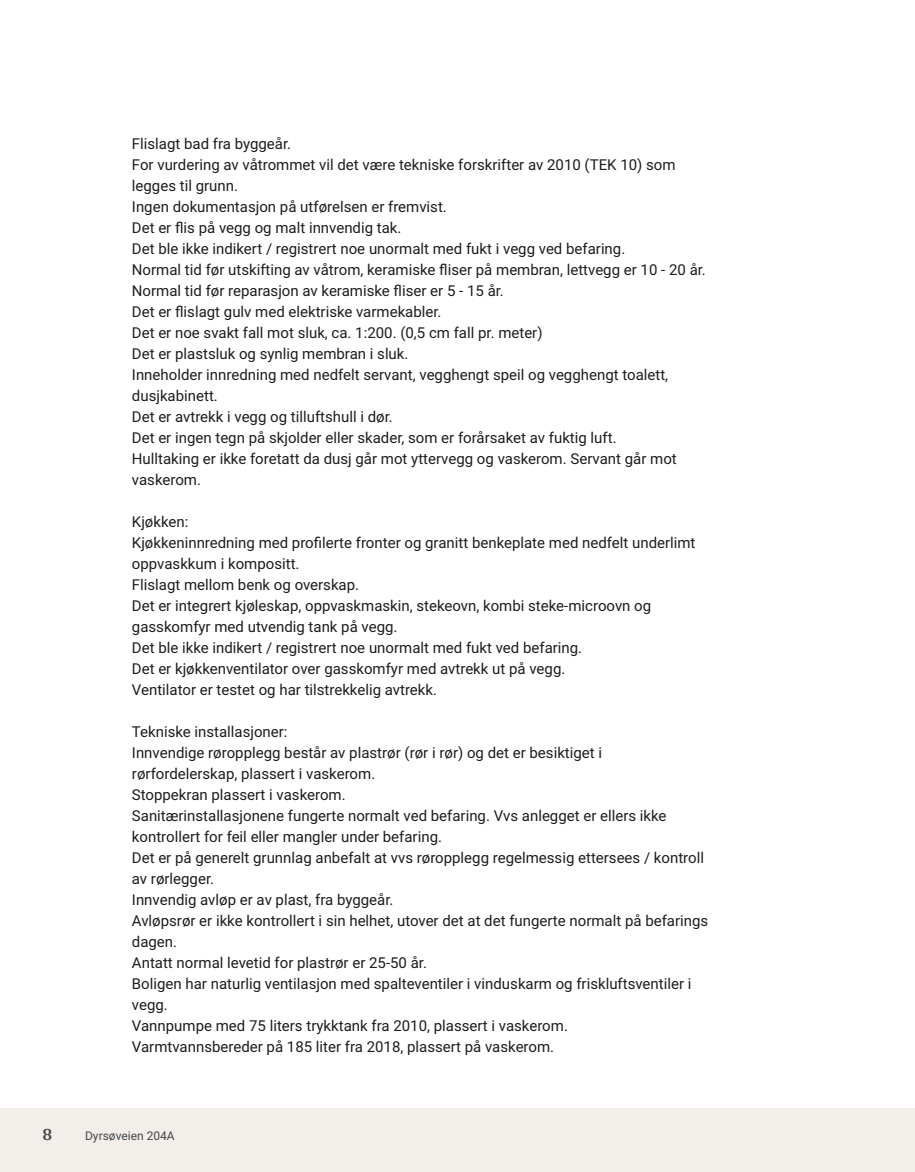
<style>
.page{position:relative;width:915px;height:1172px;background:#fff}
.page>*{position:absolute;margin:0;border:0;box-sizing:border-box;transform-origin:0 0}
.t1{font:700 18px "Arya";color:#414749}
.t2{font:15px/21px "Roboto Vitec";color:#1d1d1b}
.t3{font:12px "Roboto Vitec";color:#414749}
</style>
<div class="page">
<div style="left:0;top:1108px;width:914px;height:64px;background:#f2eeea"></div>
<p class="t2" style="left:132px;top:132px;width:575px">Flislagt bad fra byggeår.<br>For vurdering av våtrommet vil det være tekniske forskrifter av 2010 (TEK 10) som legges til grunn.<br>Ingen dokumentasjon på utførelsen er fremvist.<br>Det er flis på vegg og malt innvendig tak.<br>Det ble ikke indikert / registrert noe unormalt med fukt i vegg ved befaring.<br>Normal tid før utskifting av våtrom, keramiske fliser på membran, lettvegg er 10 ‑ 20 år.<br>Normal tid før reparasjon av keramiske fliser er 5 ‑ 15 år.<br>Det er flislagt gulv med elektriske varmekabler.<br>Det er noe svakt fall mot sluk, ca. 1:200. (0,5 cm fall pr. meter)<br>Det er plastsluk og synlig membran i sluk.<br>Inneholder innredning med nedfelt servant, vegghengt speil og vegghengt toalett, dusjkabinett.<br>Det er avtrekk i vegg og tilluftshull i dør.<br>Det er ingen tegn på skjolder eller skader, som er forårsaket av fuktig luft.<br>Hulltaking er ikke foretatt da dusj går mot yttervegg og vaskerom. Servant går mot vaskerom.</p>
<p class="t2" style="left:132px;top:510px;width:565px">Kjøkken:<br>Kjøkkeninnredning med profilerte fronter og granitt benkeplate med nedfelt underlimt oppvaskkum i kompositt.<br>Flislagt mellom benk og overskap.<br>Det er integrert kjøleskap, oppvaskmaskin, stekeovn, kombi steke‑microovn og gasskomfyr med utvendig tank på vegg.<br>Det ble ikke indikert / registrert noe unormalt med fukt ved befaring.<br>Det er kjøkkenventilator over gasskomfyr med avtrekk ut på vegg.<br>Ventilator er testet og har tilstrekkelig avtrekk.</p>
<p class="t2" style="left:132px;top:720px;width:577px">Tekniske installasjoner:<br>Innvendige røropplegg består av plastrør (rør i rør) og det er besiktiget i rørfordelerskap, plassert i vaskerom.<br>Stoppekran plassert i vaskerom.<br>Sanitærinstallasjonene fungerte normalt ved befaring. Vvs anlegget er ellers ikke kontrollert for feil eller mangler under befaring.<br>Det er på generelt grunnlag anbefalt at vvs røropplegg regelmessig ettersees / kontroll av rørlegger.<br>Innvendig avløp er av plast, fra byggeår.<br>Avløpsrør er ikke kontrollert i sin helhet, utover det at det fungerte normalt på befarings dagen.<br>Antatt normal levetid for plastrør er 25‑50 år.<br>Boligen har naturlig ventilasjon med spalteventiler i vinduskarm og friskluftsventiler i vegg.<br>Vannpumpe med 75 liters trykktank fra 2010, plassert i vaskerom.<br>Varmtvannsbereder på 185 liter fra 2018, plassert på vaskerom.</p>
<p class="t1" style="left:43px;top:1123px;width:11px">8</p>
<p class="t3" style="left:85px;top:1127px;width:91px">Dyrsøveien 204A</p>
</div>
